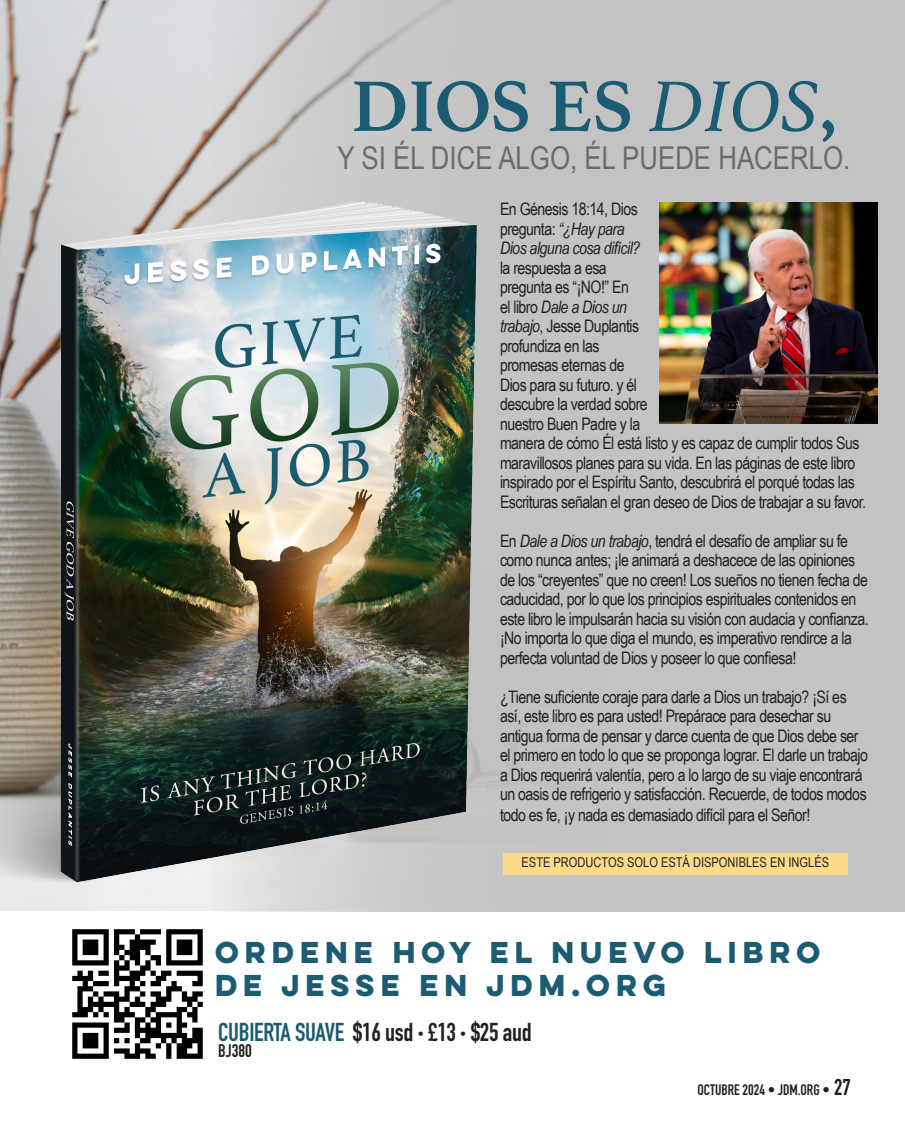
<style>
.page{position:relative;width:905px;height:1134px;background:#fff}
.page>*{position:absolute;margin:0;border:0;box-sizing:border-box;transform-origin:0 0}
.t1{font:700 75.45px "Athelas";color:#1b5c72}
.t2{font:31.5px "Arial Narrow";color:#6b6b6e}
.t3{font:700 27px/32.4px "Lulo Clean W01 One";color:#1b5c72}
.t4{font:700 25.5px "DIN Condensed";letter-spacing:-.01em;color:#231f20}
.t5{font:700 18px "DIN Condensed";color:#231f20}
.t6{font:17.25px/19.5px "Arial Narrow";letter-spacing:-.03em;color:#231f20}
.t7{font:700 15px "DIN Condensed";color:#231f20}
.t8{font:13.5px "Arial Narrow";color:#231f20}
.s1{font-weight:400;font-style:italic}
.s2{font-style:italic}
.s3{color:#1a5b6f}
.s4{font-size:12px}
.s5{font-size:22.5px}
</style>
<div class="page">
<img style="left:72px;top:929px;width:131px;height:130px">
<div style="left:210px;top:0;width:694px;height:912px;background:#c3c3c3"></div>
<img style="left:659px;top:202px;width:219px;height:221px">
<img style="left:0;top:14px;width:531px;height:877px">
<div style="left:503px;top:853px;width:344px;height:21px;background:#fcdc8c"></div>
<p class="t1" style="left:351px;top:45px;width:487px">DIOS ES <span class="s1">DIOS</span>,</p>
<p class="t2" style="left:337px;top:134px;width:514px">Y SI ÉL DICE ALGO, ÉL PUEDE HACERLO.</p>
<p class="t6" style="left:500px;top:199px;width:368px">En Génesis 18:14, Dios<br>pregunta: <span class="s2">“¿Hay para<br>Dios alguna cosa difícil?<br></span>la respuesta a esa<br>pregunta es “¡NO!” En<br>el libro <span class="s2">Dale a Dios un<br>trabajo</span>, Jesse Duplantis<br>profundiza en las<br>promesas eternas de<br>Dios para su futuro. y él<br>descubre la verdad sobre<br>nuestro Buen Padre y la<br>manera de cómo Él está listo y es capaz de cumplir todos Sus maravillosos planes para su vida. En las páginas de este libro inspirado por el Espíritu Santo, descubrirá el porqué todas las<br>Escrituras señalan el gran deseo de Dios de trabajar a su favor.</p>
<p class="t6" style="left:500px;top:530px;width:370px">En <span class="s2">Dale a Dios un trabajo</span>, tendrá el desafío de ampliar su fe como nunca antes; ¡le animará a deshacece de las opiniones de los “creyentes” que no creen! Los sueños no tienen fecha de caducidad, por lo que los principios espirituales contenidos en este libro le impulsarán hacia su visión con audacia y confianza. ¡No importa lo que diga el mundo, es imperativo rendirce a la perfecta voluntad de Dios y poseer lo que confiesa!</p>
<p class="t6" style="left:500px;top:686px;width:369px">¿Tiene suficiente coraje para darle a Dios un trabajo? ¡Sí es así, este libro es para usted! Prepárace para desechar su antigua forma de pensar y darce cuenta de que Dios debe ser el primero en todo lo que se proponga lograr. El darle un trabajo a Dios requerirá valentía, pero a lo largo de su viaje encontrará un oasis de refrigerio y satisfacción. Recuerde, de todos modos todo es fe, ¡y nada es demasiado difícil para el Señor!</p>
<p class="t8" style="left:521px;top:852px;width:309px">ESTE PRODUCTOS SOLO ESTÁ DISPONIBLES EN INGLÉS</p>
<p class="t3" style="left:215px;top:936px;width:613px">ORDENE HOY EL NUEVO LIBRO<br>DE JESSE EN JDM.ORG</p>
<p class="t4" style="left:218px;top:1015px;width:315px"><span class="s3">CUBIERTA SUAVE</span> $16 usd <span class="s4">•</span> £13 <span class="s4">•</span> $25 aud</p>
<p class="t5" style="left:218px;top:1039px;width:35px">BJ380</p>
<p class="t7" style="left:697px;top:1079px;width:155px">OCTUBRE 2024 • JDM.ORG • <span class="s5">27</span></p>
</div>
